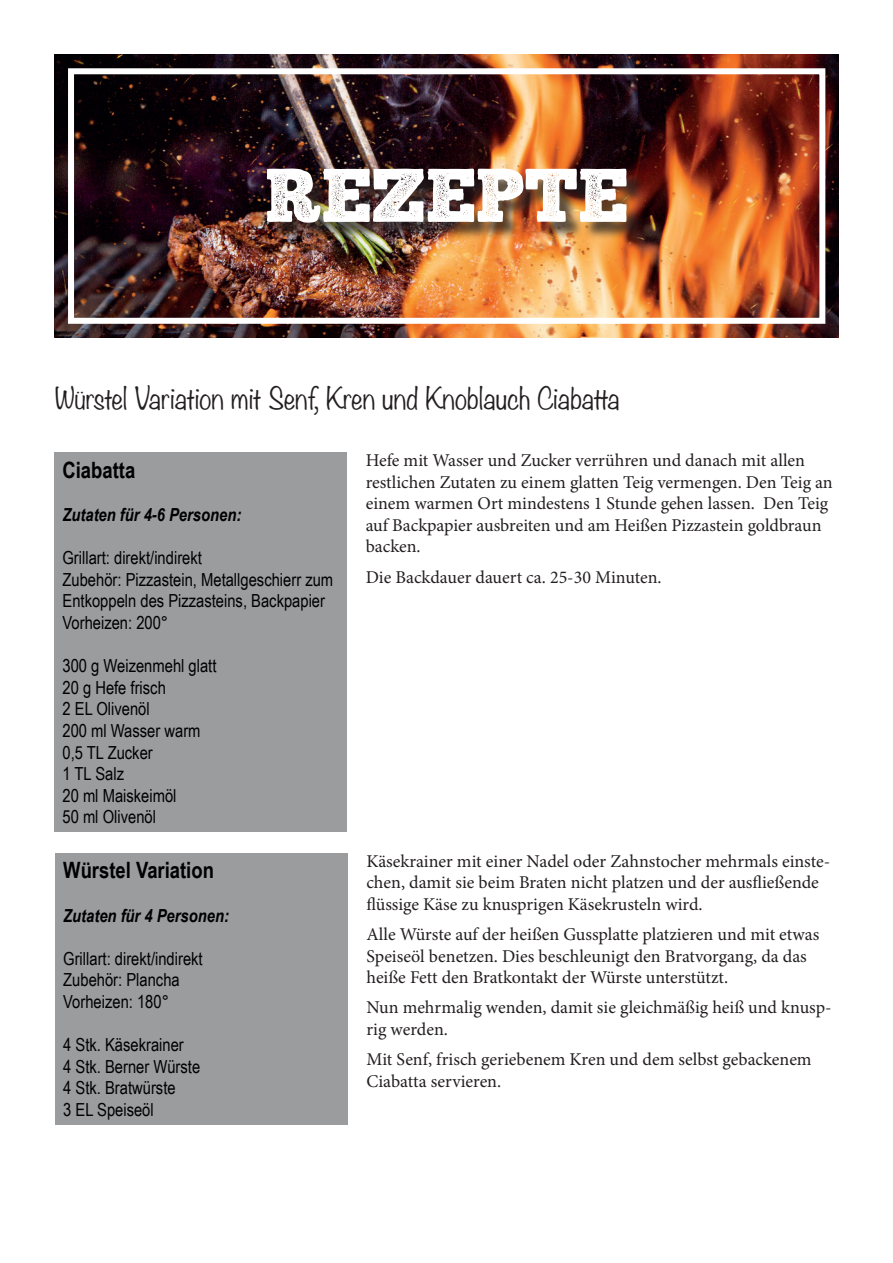
<style>
.page{position:relative;width:893px;height:1263px;background:#fff}
.page>*{position:absolute;margin:0;border:0;box-sizing:border-box;transform-origin:0 0}
.t1{font:76.5px "Chunk Five Print";color:#fff}
.t2{font:300 27px "Noteworthy";color:#231f20}
.t3{font:700 22.5px "Arial Narrow";color:#000001}
.t4{font:18px/21.6px "Minion Pro";color:#231f20}
.t5{font:18px/21.6px "Arial Narrow";color:#000001}
.t6{font:italic 700 18px "Arial Narrow";color:#000001}
</style>
<div class="page">
<img style="left:55px;top:55px;width:783px;height:282px">
<div style="left:270px;top:171px;width:375px;height:70px;background:#231f20;opacity:.75"></div>
<div style="left:68px;top:68px;width:757px;height:256px;border:6px solid #fff"></div>
<div style="left:54px;top:453px;width:293px;height:379px;background:#9a9c9d"></div>
<div style="left:55px;top:853px;width:292px;height:271px;background:#9a9c9d"></div>
<h1 class="t1" style="left:265px;top:161px;width:364px">REZEPTE</h1>
<h2 class="t2" style="left:55px;top:375px;width:566px">Würstel Variation mit Senf, Kren und Knoblauch Ciabatta</h2>
<p class="t3" style="left:63px;top:453px;width:74px">Ciabatta</p>
<p class="t6" style="left:63px;top:501px;width:180px">Zutaten für 4-6 Personen:</p>
<p class="t5" style="left:63px;top:546px;width:272px">Grillart: direkt/indirekt<br>Zubehör: Pizzastein, Metallgeschierr zum<br>Entkoppeln des Pizzasteins, Backpapier<br>Vorheizen: 200°</p>
<p class="t5" style="left:63px;top:654px;width:155px">300 g Weizenmehl glatt<br>20 g Hefe frisch<br>2 EL Olivenöl<br>200 ml Wasser warm<br>0,5 TL Zucker<br>1 TL Salz<br>20 ml Maiskeimöl<br>50 ml Olivenöl</p>
<p class="t3" style="left:63px;top:853px;width:152px">Würstel Variation</p>
<p class="t6" style="left:63px;top:902px;width:167px">Zutaten für 4 Personen:</p>
<p class="t5" style="left:63px;top:947px;width:141px">Grillart: direkt/indirekt<br>Zubehör: Plancha<br>Vorheizen: 180°</p>
<p class="t5" style="left:63px;top:1033px;width:138px">4 Stk. Käsekrainer<br>4 Stk. Berner Würste<br>4 Stk. Bratwürste<br>3 EL Speiseöl</p>
<p class="t4" style="left:366px;top:449px;width:469px">Hefe mit Wasser und Zucker verrühren und danach mit allen restlichen Zutaten zu einem glatten Teig vermengen. Den Teig an einem warmen Ort mindestens 1 Stunde gehen lassen. Den Teig auf Backpapier ausbreiten und am Heißen Pizzastein goldbraun backen.</p>
<p class="t4" style="left:366px;top:566px;width:297px">Die Backdauer dauert ca. 25-30 Minuten.</p>
<p class="t4" style="left:366px;top:850px;width:465px">Käsekrainer mit einer Nadel oder Zahnstocher mehrmals einste&shy;chen, damit sie beim Braten nicht platzen und der ausfließende flüssige Käse zu knusprigen Käsekrusteln wird.</p>
<p class="t4" style="left:366px;top:923px;width:454px">Alle Würste auf der heißen Gussplatte platzieren und mit etwas<br>Speiseöl benetzen. Dies beschleunigt den Bratvorgang, da das heiße Fett den Bratkontakt der Würste unterstützt.</p>
<p class="t4" style="left:366px;top:997px;width:467px">Nun mehrmalig wenden, damit sie gleichmäßig heiß und knusp&shy;rig werden.</p>
<p class="t4" style="left:366px;top:1048px;width:447px">Mit Senf, frisch geriebenem Kren und dem selbst gebackenem<br>Ciabatta servieren.</p>
</div>
